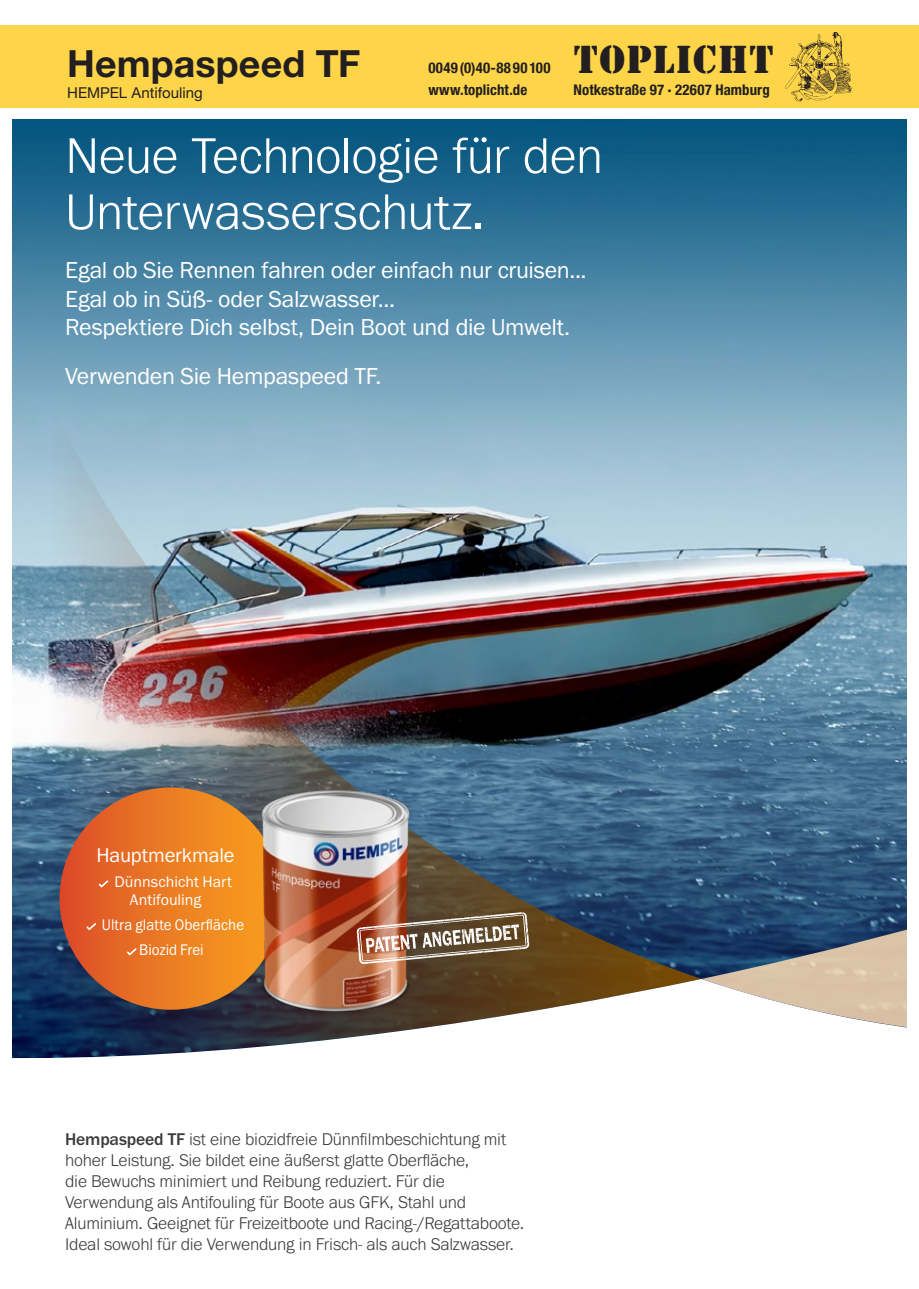
<style>
.page{position:relative;width:919px;height:1289px;background:#fff}
.page>*{position:absolute;margin:0;border:0;box-sizing:border-box;transform-origin:0 0}
.t1{font:300 51.9px/56.1px "Franklin Gothic URW";letter-spacing:-.01em;color:#fff}
.t2{font:40.5px "Stencil";letter-spacing:.03em;color:#231f20}
.t3{font:700 37.5px "Helvetica Neue LTW1 G";letter-spacing:.005em;color:#231f20}
.t4{font:24px/28.7px "Franklin Gothic URW Boo";letter-spacing:-.015em;color:#fff}
.t5{font:20.55px "Franklin Gothic URW Boo";letter-spacing:-.005em;color:#fff}
.t6{font:300 17.55px/21.1px "Franklin Gothic URW";letter-spacing:-.01em;color:#3a3c3e}
.t7{font:15.9px/25.2px "Franklin Gothic URW Boo";color:#fff;text-align:center;scale:.94 1}
.t8{font:15.9px/17.5px "Franklin Gothic URW Boo";color:#fff}
.t9{font:15px "Helvetica Neue LTW1 G";color:#231f20}
.t10{font:700 condensed 14.85px "Helvetica Neue LTW1 G";letter-spacing:.01em;color:#231f20}
.s1{font-weight:500}
</style>
<div class="page">
<hr style="left:0;top:699px;width:1px;height:39px;background:#231f20">
<img style="left:13px;top:119px;width:893px;height:803px">
<img style="left:13px;top:240px;width:688px;height:738px">
<svg style="left:701px;top:922px;width:205px;height:56px;background:#677381"></svg>
<svg style="left:13px;top:978px;width:893px;height:81px"></svg>
<svg style="left:60px;top:787px;width:222px;height:222px;background:#e77024"></svg>
<svg style="left:99px;top:880px;width:9px;height:7px"></svg>
<svg style="left:87px;top:923px;width:9px;height:7px"></svg>
<svg style="left:127px;top:948px;width:9px;height:7px"></svg>
<img style="left:210px;top:775px;width:251px;height:251px">
<svg style="left:357px;top:912px;width:172px;height:52px;background:#937660"></svg>
<div style="left:0;top:26px;width:918px;height:82px;background:#fed549"></div>
<svg style="left:785px;top:32px;width:66px;height:70px"></svg>
<h3 class="t3" style="left:67px;top:40px;width:295px">Hempaspeed TF</h3>
<p class="t9" style="left:67px;top:84px;width:137px">HEMPEL Antifouling</p>
<p class="t10" style="left:428px;top:59px;width:124px">0049(0)40-8890100</p>
<h2 class="t2" style="left:573px;top:36px;width:201px">toplicht</h2>
<p class="t10" style="left:428px;top:80px;width:100px">www.toplicht.de</p>
<p class="t10" style="left:573px;top:80px;width:198px">Notkestraße 97 · 22607 Hamburg</p>
<h1 class="t1" style="left:65px;top:126px;width:539px">Neue Technologie für den<br>Unterwasserschutz.</h1>
<h3 class="t4" style="left:65px;top:255px;width:523px">Egal ob Sie Rennen fahren oder einfach nur cruisen...<br>Egal ob in Süß- oder Salzwasser...<br>Respektiere Dich selbst, Dein Boot und die Umwelt.</h3>
<h3 class="t4" style="left:65px;top:361px;width:318px">Verwenden Sie Hempaspeed TF.</h3>
<p class="t5" style="left:96px;top:842px;width:140px">Hauptmerkmale</p>
<p class="t8" style="left:130px;top:872px;width:103px;text-indent:-15px">Dünnschicht Hart<br>Antifouling</p>
<p class="t7" style="left:102px;top:911px;width:153px">Ultra glatte Oberfläche<br>Biozid Frei</p>
<p class="t6" style="left:65px;top:1128px;width:461px"><span class="s1">Hempaspeed TF</span> ist eine biozidfreie Dünnfilmbeschichtung mit hoher Leistung. Sie bildet eine äußerst glatte Oberfläche,<br>die Bewuchs minimiert und Reibung reduziert. Für die Verwendung als Antifouling für Boote aus GFK, Stahl und Aluminium. Geeignet für Freizeitboote und Racing-/Regattaboote.<br>Ideal sowohl für die Verwendung in Frisch- als auch Salzwasser.</p>
</div>
